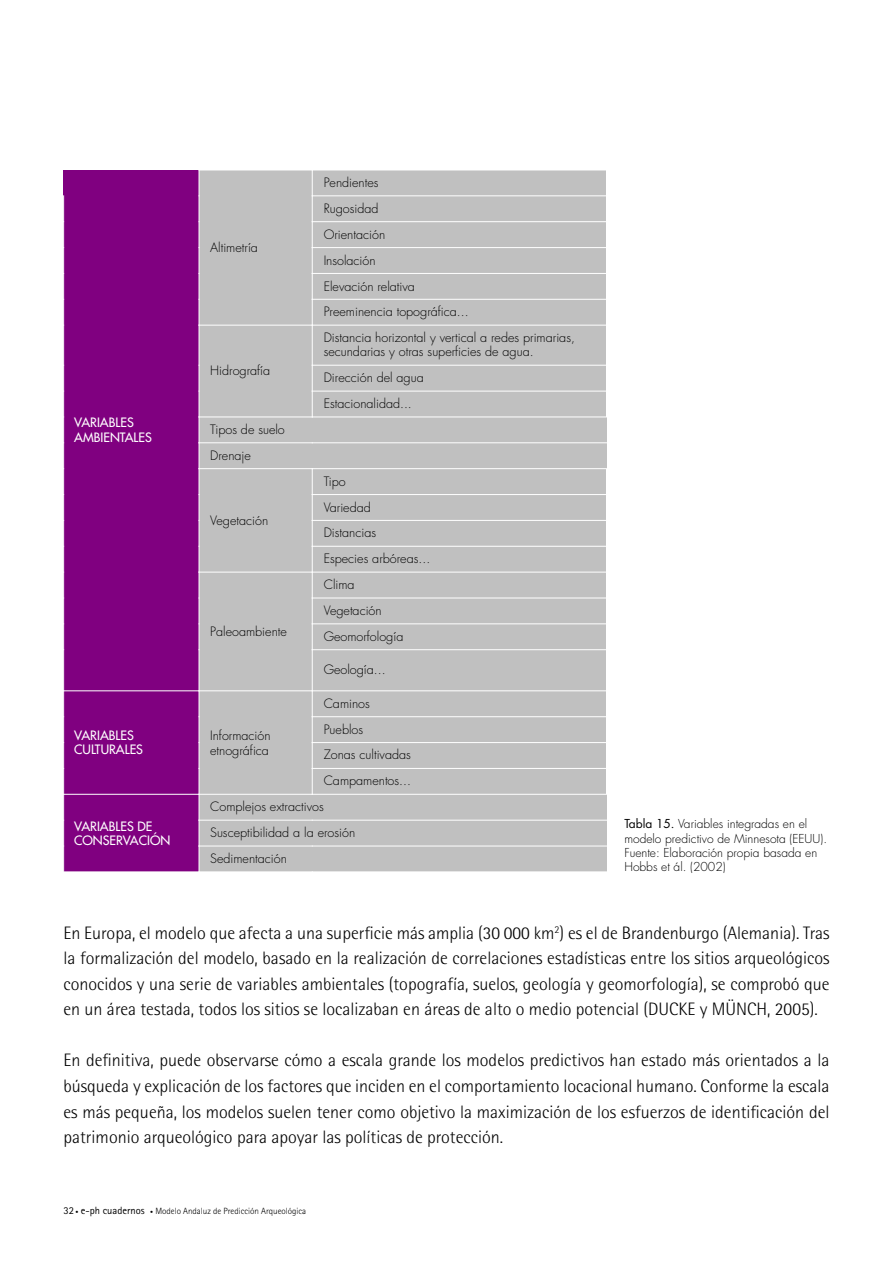
<style>
.page{position:relative;width:893px;height:1263px;background:#fff}
.page>*{position:absolute;margin:0;border:0;box-sizing:border-box;transform-origin:0 0}
.t1{font:300 18px/25.5px "Rotis Semi Sans";color:#000;text-align:justify}
.t2{font:300 12.6px/26px "Futura";color:#000}
.t3{font:12.6px/14.7px "Futura";color:#fff}
.t4{font:300 12px/14.4px "Futura";color:#000}
.t5{font:300 9px "Rotis Sans Serif";color:#000}
.s1{font-weight:400}
.s2{font-weight:400;font-size:10.5px}
.s3{font-weight:400;font-size:6px}
</style>
<div class="page">
<div style="left:64px;top:170px;width:135px;height:520px;background:#800080"></div>
<div style="left:199px;top:170px;width:113px;height:155px;background:#c0c0c0"></div>
<div style="left:312px;top:170px;width:294px;height:26px;background:#c0c0c0"></div>
<div style="left:312px;top:196px;width:294px;height:26px;background:#c0c0c0"></div>
<div style="left:312px;top:222px;width:294px;height:25px;background:#c0c0c0"></div>
<div style="left:312px;top:247px;width:294px;height:26px;background:#c0c0c0"></div>
<div style="left:312px;top:273px;width:294px;height:26px;background:#c0c0c0"></div>
<div style="left:312px;top:299px;width:294px;height:26px;background:#c0c0c0"></div>
<div style="left:199px;top:325px;width:113px;height:92px;background:#c0c0c0"></div>
<div style="left:312px;top:325px;width:294px;height:40px;background:#c0c0c0"></div>
<div style="left:312px;top:365px;width:294px;height:26px;background:#c0c0c0"></div>
<div style="left:312px;top:391px;width:294px;height:26px;background:#c0c0c0"></div>
<div style="left:199px;top:417px;width:407px;height:25px;background:#c0c0c0"></div>
<div style="left:199px;top:442px;width:407px;height:26px;background:#c0c0c0"></div>
<div style="left:199px;top:468px;width:113px;height:104px;background:#c0c0c0"></div>
<div style="left:312px;top:468px;width:294px;height:26px;background:#c0c0c0"></div>
<div style="left:312px;top:494px;width:294px;height:26px;background:#c0c0c0"></div>
<div style="left:312px;top:520px;width:294px;height:26px;background:#c0c0c0"></div>
<div style="left:312px;top:546px;width:294px;height:26px;background:#c0c0c0"></div>
<div style="left:199px;top:572px;width:113px;height:118px;background:#c0c0c0"></div>
<div style="left:312px;top:572px;width:294px;height:26px;background:#c0c0c0"></div>
<div style="left:312px;top:598px;width:294px;height:25px;background:#c0c0c0"></div>
<div style="left:312px;top:623px;width:294px;height:26px;background:#c0c0c0"></div>
<div style="left:312px;top:649px;width:294px;height:41px;background:#c0c0c0"></div>
<div style="left:64px;top:690px;width:135px;height:104px;background:#800080"></div>
<div style="left:199px;top:690px;width:113px;height:104px;background:#c0c0c0"></div>
<div style="left:312px;top:690px;width:294px;height:26px;background:#c0c0c0"></div>
<div style="left:312px;top:716px;width:294px;height:26px;background:#c0c0c0"></div>
<div style="left:312px;top:742px;width:294px;height:26px;background:#c0c0c0"></div>
<div style="left:312px;top:768px;width:294px;height:26px;background:#c0c0c0"></div>
<div style="left:64px;top:794px;width:135px;height:77px;background:#800080"></div>
<div style="left:199px;top:794px;width:407px;height:26px;background:#c0c0c0"></div>
<div style="left:199px;top:820px;width:407px;height:25px;background:#c0c0c0"></div>
<div style="left:199px;top:845px;width:407px;height:26px;background:#c0c0c0"></div>
<hr style="left:199px;top:170px;width:113px;height:1px;background:#fff">
<hr style="left:312px;top:170px;width:294px;height:1px;background:#fff">
<hr style="left:312px;top:195px;width:294px;height:1px;background:#fff">
<hr style="left:312px;top:221px;width:294px;height:1px;background:#fff">
<hr style="left:312px;top:247px;width:294px;height:1px;background:#fff">
<hr style="left:312px;top:273px;width:294px;height:1px;background:#fff">
<svg style="left:63px;top:196px;width:1px;height:129px"></svg>
<svg style="left:199px;top:170px;width:1px;height:155px"></svg>
<hr style="left:312px;top:299px;width:294px;height:1px;background:#fff">
<svg style="left:312px;top:171px;width:1px;height:154px"></svg>
<hr style="left:199px;top:325px;width:113px;height:1px;background:#fff">
<hr style="left:199px;top:325px;width:1px;height:40px;background:#fff">
<hr style="left:312px;top:325px;width:294px;height:1px;background:#fff">
<hr style="left:312px;top:325px;width:1px;height:40px;background:#fff">
<hr style="left:312px;top:365px;width:294px;height:1px;background:#fff">
<hr style="left:312px;top:391px;width:294px;height:1px;background:#fff">
<svg style="left:312px;top:366px;width:1px;height:50px"></svg>
<hr style="left:199px;top:416px;width:113px;height:1px;background:#fff">
<hr style="left:312px;top:416px;width:294px;height:1px;background:#fff">
<hr style="left:199px;top:442px;width:113px;height:1px;background:#fff">
<hr style="left:312px;top:442px;width:294px;height:1px;background:#fff">
<hr style="left:199px;top:468px;width:113px;height:1px;background:#fff">
<hr style="left:312px;top:468px;width:294px;height:1px;background:#fff">
<hr style="left:312px;top:494px;width:294px;height:1px;background:#fff">
<hr style="left:312px;top:520px;width:294px;height:1px;background:#fff">
<hr style="left:312px;top:546px;width:294px;height:1px;background:#fff">
<hr style="left:199px;top:571px;width:113px;height:1px;background:#fff">
<hr style="left:312px;top:571px;width:294px;height:1px;background:#fff">
<hr style="left:312px;top:597px;width:294px;height:1px;background:#fff">
<svg style="left:63px;top:365px;width:1px;height:284px"></svg>
<svg style="left:199px;top:365px;width:1px;height:284px"></svg>
<hr style="left:312px;top:623px;width:294px;height:1px;background:#fff">
<svg style="left:312px;top:469px;width:1px;height:180px"></svg>
<hr style="left:199px;top:649px;width:1px;height:41px;background:#fff">
<hr style="left:312px;top:649px;width:294px;height:1px;background:#fff">
<hr style="left:312px;top:649px;width:1px;height:41px;background:#fff">
<hr style="left:64px;top:690px;width:135px;height:1px;background:#fff">
<hr style="left:199px;top:690px;width:113px;height:1px;background:#fff">
<hr style="left:312px;top:690px;width:294px;height:1px;background:#fff">
<hr style="left:312px;top:716px;width:294px;height:1px;background:#fff">
<hr style="left:312px;top:742px;width:294px;height:1px;background:#fff">
<hr style="left:312px;top:768px;width:294px;height:1px;background:#fff">
<svg style="left:312px;top:691px;width:1px;height:102px"></svg>
<hr style="left:64px;top:793px;width:135px;height:1px;background:#fff">
<hr style="left:199px;top:793px;width:113px;height:1px;background:#fff">
<hr style="left:312px;top:793px;width:294px;height:1px;background:#fff">
<hr style="left:199px;top:819px;width:113px;height:1px;background:#fff">
<hr style="left:312px;top:819px;width:294px;height:1px;background:#fff">
<svg style="left:63px;top:691px;width:1px;height:180px"></svg>
<hr style="left:199px;top:845px;width:113px;height:1px;background:#fff">
<svg style="left:199px;top:691px;width:1px;height:180px"></svg>
<hr style="left:312px;top:845px;width:294px;height:1px;background:#fff">
<p class="t2" style="left:210px;top:235px;width:49px">Altimetría</p>
<p class="t3" style="left:74px;top:415px;width:79px">VARIABLES<br>AMBIENTALES</p>
<p class="t2" style="left:210px;top:357px;width:62px">Hidrografía</p>
<p class="t2" style="left:210px;top:416px;width:76px">Tipos de suelo<br>Drenaje</p>
<p class="t2" style="left:210px;top:507px;width:59px">Vegetación</p>
<p class="t2" style="left:210px;top:618px;width:78px">Paleoambiente</p>
<p class="t3" style="left:74px;top:727px;width:70px">VARIABLES<br>CULTURALES</p>
<p class="t2" style="left:210px;top:728px;width:62px;line-height:14.2px">Información etnográfica</p>
<p class="t2" style="left:323px;top:170px;width:93px">Pendientes<br>Rugosidad<br>Orientación<br>Insolación<br>Elevación relativa</p>
<p class="t2" style="left:323px;top:298px;width:146px">Preeminencia topográfica...</p>
<p class="t2" style="left:323px;top:330px;width:253px;line-height:14.2px">Distancia horizontal y vertical a redes primarias, secundarias y otras superficies de agua.</p>
<p class="t2" style="left:323px;top:365px;width:102px">Dirección del agua<br>Estacionalidad...</p>
<p class="t2" style="left:323px;top:468px;width:49px">Tipo<br>Variedad</p>
<p class="t2" style="left:323px;top:519px;width:108px">Distancias<br>Especies arbóreas...</p>
<p class="t2" style="left:323px;top:571px;width:81px">Clima<br>Vegetación<br>Geomorfología</p>
<p class="t2" style="left:323px;top:656px;width:63px">Geología...</p>
<p class="t2" style="left:323px;top:690px;width:48px">Caminos<br>Pueblos</p>
<p class="t2" style="left:323px;top:741px;width:89px">Zonas cultivadas<br>Campamentos...</p>
<p class="t3" style="left:74px;top:818px;width:98px">VARIABLES DE<br>CONSERVACIÓN</p>
<p class="t2" style="left:210px;top:793px;width:146px">Complejos extractivos<br>Susceptibilidad a la erosión<br>Sedimentación</p>
<p class="t4" style="left:624px;top:816px;width:204px"><span class="s1">Tabla 15.</span> Variables integradas en el modelo predictivo de Minnesota (EEUU).<br>Fuente: Elaboración propia basada en Hobbs et ál. (2002)</p>
<p class="t1" style="left:63px;top:919px;width:767px">En Europa, el modelo que afecta a una superficie más amplia (30 000 km<sup>2</sup>) es el de Brandenburgo (Alemania). Tras la formalización del modelo, basado en la realización de correlaciones estadísticas entre los sitios arqueológicos conocidos y una serie de variables ambientales (topografía, suelos, geología y geomorfología), se comprobó que en un área testada, todos los sitios se localizaban en áreas de alto o medio potencial (DUCKE y MÜNCH, 2005).</p>
<p class="t1" style="left:63px;top:1047px;width:767px">En definitiva, puede observarse cómo a escala grande los modelos predictivos han estado más orientados a la búsqueda y explicación de los factores que inciden en el comportamiento locacional humano. Conforme la escala es más pequeña, los modelos suelen tener como objetivo la maximización de los esfuerzos de identificación del patrimonio arqueológico para apoyar las políticas de protección.</p>
<p class="t5" style="left:63px;top:1205px;width:244px"><span class="s2">32</span> <span class="s3">•</span> <span class="s2">e-ph cuadernos</span> <span class="s3">•</span> Modelo Andaluz de Predicción Arqueológica</p>
</div>
